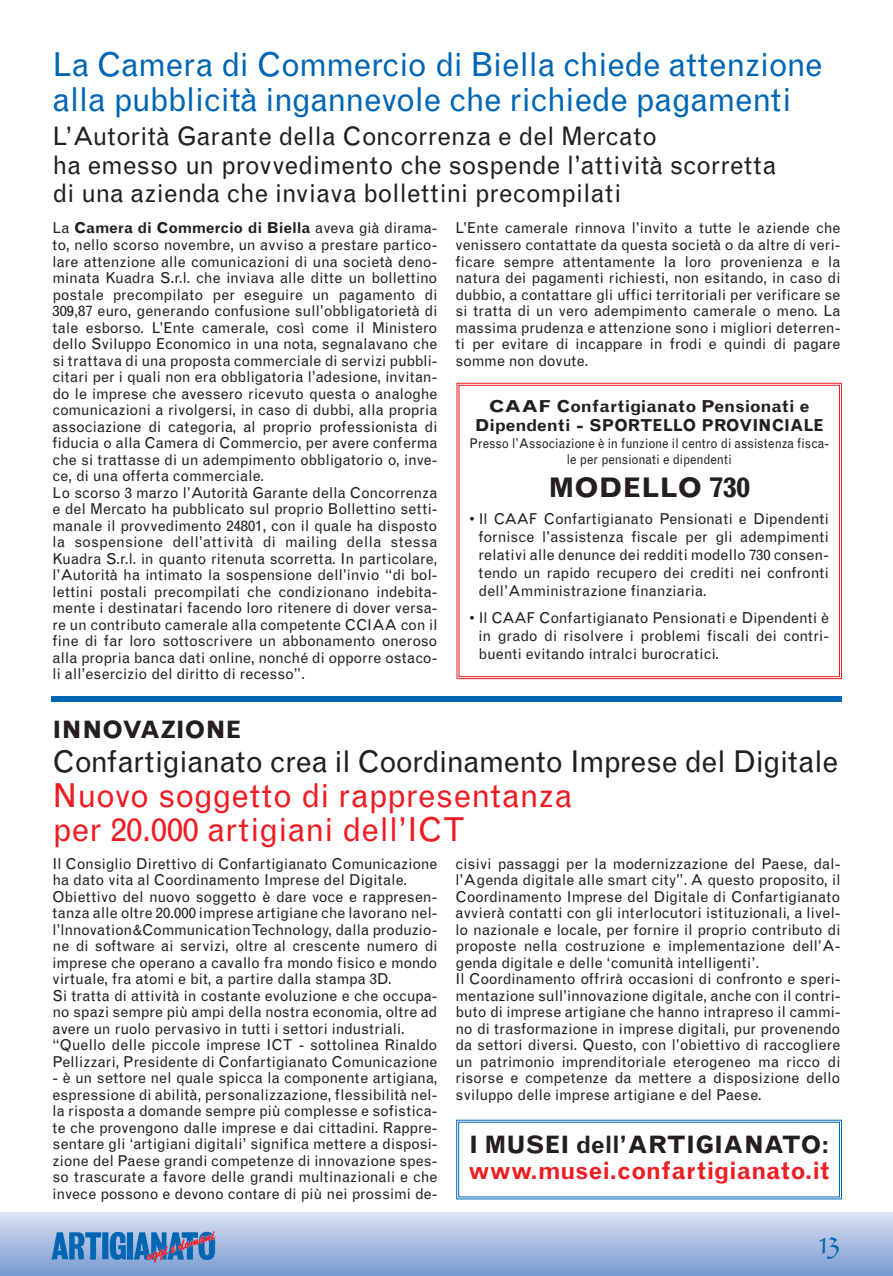
<style>
.page{position:relative;width:893px;height:1276px;background:#fff}
.page>*{position:absolute;margin:0;border:0;box-sizing:border-box;transform-origin:0 0}
.t1{font:33px/34.5px "Grotesque";letter-spacing:-.015em;color:#0166b3}
.t2{font:33px/34.5px "Grotesque";color:#ee1d23}
.t3{font:30px "Grotesque";letter-spacing:-.02em;color:#231f20}
.t4{font:30px "Duc De Berry";color:#0166b3}
.t5{font:700 27px "Grotesque";color:#231f20;scale:1.05 1}
.t6{font:25.5px/28.5px "Grotesque";color:#231f20}
.t7{font:700 24px "Grotesque";color:#231f20}
.t8{font:700 24px "Grotesque";letter-spacing:.01em;color:#ee1d23}
.t9{font:700 16.5px/19.5px "Grotesque";color:#231f20;text-align:center;scale:1.2 1}
.t10{font:15px/16.5px "Grotesque";color:#231f20;text-align:justify}
.t11{font:13.5px/16.5px "Grotesque";letter-spacing:-.005em;color:#231f20;text-align:center;scale:.9 1}
.s1{font-weight:700}
</style>
<div class="page">
<div style="left:0;top:1212px;width:893px;height:64px;background:linear-gradient(to bottom,#dce2f2,#799acf)"></div>
<img style="left:51px;top:1229px;width:16px;height:34px">
<img style="left:67px;top:1229px;width:150px;height:34px">
<div style="left:456px;top:383px;width:386px;height:296px;border:1px solid #ee1d23"></div>
<div style="left:458px;top:385px;width:382px;height:292px;border:1px solid #ee1d23"></div>
<div style="left:51px;top:696px;width:791px;height:6px;background:#0166b3"></div>
<h1 class="t1" style="left:53px;top:50px;width:772px">La Camera di Commercio di Biella chiede attenzione alla pubblicità ingannevole che richiede pagamenti</h1>
<h3 class="t6" style="left:53px;top:124px;width:725px">L’Autorità Garante della Concorrenza e del Mercato<br>ha emesso un provvedimento che sospende l’attività scorretta di una azienda che inviava bollettini precompilati</h3>
<p class="t10" style="left:53px;top:221px;width:386px;text-align:left">La <span class="s1">Camera di Commercio di Biella</span> aveva già dirama&shy;to, nello scorso novembre, un avviso a prestare partico&shy;lare attenzione alle comunicazioni di una società deno&shy;minata Kuadra S.r.l. che inviava alle ditte un bollettino postale precompilato per eseguire un pagamento di 309,87 euro, generando confusione sull’obbligatorietà di tale esborso. L’Ente camerale, così come il Ministero dello Sviluppo Economico in una nota, segnalavano che si trattava di una proposta commerciale di servizi pubbli&shy;citari per i quali non era obbligatoria l’adesione, invitan&shy;do le imprese che avessero ricevuto questa o analoghe comunicazioni a rivolgersi, in caso di dubbi, alla propria associazione di categoria, al proprio professionista di fiducia o alla Camera di Commercio, per avere conferma che si trattasse di un adempimento obbligatorio o, inve&shy;ce, di una offerta commerciale.<br>Lo scorso 3 marzo l’Autorità Garante della Concorrenza e del Mercato ha pubblicato sul proprio Bollettino setti&shy;manale il provvedimento 24801, con il quale ha disposto la sospensione dell’attività di mailing della stessa Kuadra S.r.l. in quanto ritenuta scorretta. In particolare, l’Autorità ha intimato la sospensione dell’invio “di bol&shy;lettini postali precompilati che condizionano indebita&shy;mente i destinatari facendo loro ritenere di dover versa&shy;re un contributo camerale alla competente CCIAA con il fine di far loro sottoscrivere un abbonamento oneroso alla propria banca dati online, nonché di opporre ostaco&shy;li all’esercizio del diritto di recesso”.</p>
<p class="t10" style="left:455px;top:221px;width:387px">L’Ente camerale rinnova l’invito a tutte le aziende che venissero contattate da questa società o da altre di veri&shy;ficare sempre attentamente la loro provenienza e la natura dei pagamenti richiesti, non esitando, in caso di dubbio, a contattare gli uffici territoriali per verificare se si tratta di un vero adempimento camerale o meno. La massima prudenza e attenzione sono i migliori deterren&shy;ti per evitare di incappare in frodi e quindi di pagare somme non dovute.</p>
<p class="t9" style="left:475px;top:397px;width:292px">CAAF Confartigianato Pensionati e<br>Dipendenti - SPORTELLO PROVINCIALE</p>
<p class="t11" style="left:470px;top:436px;width:401px">Presso l’Associazione è in funzione il centro di assistenza fisca&shy;le per pensionati e dipendenti</p>
<h3 class="t5" style="left:548px;top:478px;width:194px">MODELLO 730</h3>
<p class="t10" style="left:479px;top:511px;width:352px;line-height:18px;text-indent:-9px">• Il CAAF Confartigianato Pensionati e Dipendenti fornisce l’assistenza fiscale per gli adempimenti relativi alle denunce dei redditi modello 730 consen&shy;tendo un rapido recupero dei crediti nei confronti dell’Am ministra zione finanziaria.</p>
<p class="t10" style="left:479px;top:610px;width:352px;line-height:18px;text-indent:-9px">• Il CAAF Confartigianato Pensionati e Di pendenti è in grado di risolvere i problemi fiscali dei contri&shy;buenti evitando intralci burocratici.</p>
<h3 class="t7" style="left:53px;top:720px;width:190px">INNOVAZIONE</h3>
<h2 class="t3" style="left:53px;top:751px;width:787px">Confartigianato crea il Coordinamento Imprese del Digitale</h2>
<h1 class="t2" style="left:53px;top:781px;width:521px">Nuovo soggetto di rappresentanza per 20.000 artigiani dell’ICT</h1>
<p class="t10" style="left:53px;top:856px;width:387px;text-align:left">Il Consiglio Direttivo di Confartigianato Comunicazione ha dato vita al Coordinamento Imprese del Digitale.<br>Obiettivo del nuovo soggetto è dare voce e rappresen&shy;tanza alle oltre 20.000 imprese artigiane che lavorano nel&shy;l’lnnovation&amp;Communication Technology, dalla produzio&shy;ne di software ai servizi, oltre al crescente numero di imprese che operano a cavallo fra mondo fisico e mondo virtuale, fra atomi e bit, a partire dalla stampa 3D.<br>Si tratta di attività in costante evoluzione e che occupa&shy;no spazi sempre più ampi della nostra economia, oltre ad avere un ruolo pervasivo in tutti i settori industriali. “Quello delle piccole imprese ICT - sottolinea Rinaldo Pel lizzari, Presidente di Confartigianato Comunicazione</p>
<p class="t10" style="left:53px;top:1071px;width:387px">- è un settore nel quale spicca la componente artigiana, espressione di abilità, personalizzazione, flessibilità nel - la risposta a domande sempre più complesse e sofistica&shy;te che provengono dalle imprese e dai cittadini. Rap pre - sentare gli ‘artigiani digitali’ significa mettere a disposi&shy;zione del Paese grandi competenze di innovazione spes&shy;so trascurate a favore delle grandi multinazionali e che invece possono e devono contare di più nei prossimi de -</p>
<p class="t10" style="left:455px;top:856px;width:386px;text-align:left">cisivi passaggi per la modernizzazione del Paese, dal - l’Agenda digitale alle smart city”. A questo proposito, il Coordinamento Imprese del Digitale di Confar ti gianato avvierà contatti con gli interlocutori istituzionali, a livel&shy;lo nazionale e locale, per fornire il proprio contributo di proposte nella costruzione e implementazione dell’A - gen da digitale e delle ‘comunità intelligenti’.<br>Il Coordinamento offrirà occasioni di confronto e speri&shy;mentazione sull’innovazione digitale, anche con il contri&shy;buto di imprese artigiane che hanno intrapreso il cammi&shy;no di trasformazione in imprese digitali, pur provenendo da settori diversi. Questo, con l’obiettivo di raccogliere un patrimonio imprenditoriale eterogeneo ma ricco di risorse e competenze da mettere a disposizione dello sviluppo delle imprese artigiane e del Paese.</p>
<h3 class="t7" style="left:469px;top:1136px;width:362px">I MUSEI dell’ARTIGIANATO:</h3>
<h3 class="t8" style="left:469px;top:1161px;width:362px">www.musei.confartigianato.it</h3>
<h2 class="t4" style="left:819px;top:1230px;width:23px">13</h2>
</div>
